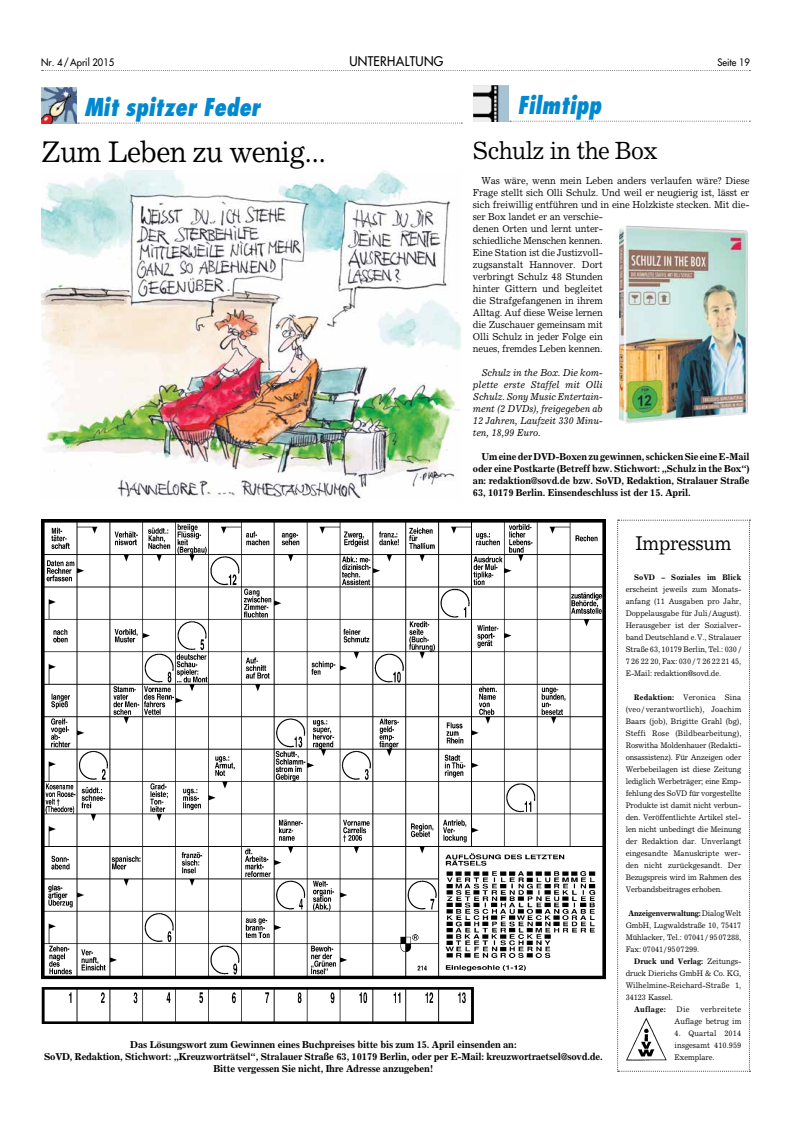
<style>
.page{position:relative;width:791px;height:1134px;background:#fff}
.page>*{position:absolute;margin:0;border:0;box-sizing:border-box;transform-origin:0 0}
.t1{font:30px "Excelsior";letter-spacing:-.025em;color:#000;scale:.93 1}
.t2{font:25px "Excelsior";letter-spacing:-.025em;color:#000;scale:.93 1}
.t3{font:italic 800 condensed 24px "Futura";color:#0089cf;scale:.93 1}
.t4{font:20px "Excelsior";letter-spacing:-.015em;color:#000;scale:.94 1}
.t5{font:13px "Futura";letter-spacing:.025em;color:#000;scale:.94 1}
.t6{font:10px/12px "Excelsior";letter-spacing:-.01em;color:#000;scale:.94 1}
.t7{font:700 10px/12px "Excelsior";letter-spacing:-.02em;color:#000;text-align:center;scale:.96 1}
.t8{font:700 10px/12px "Excelsior";letter-spacing:-.02em;color:#000;text-align:justify;scale:.94 1}
.t9{font:italic 10px/12px "Excelsior";letter-spacing:-.015em;color:#000;text-align:justify;scale:.94 1}
.t10{font:10px "Futura";color:#000;scale:.94 1}
.t11{font:8px/12px "Excelsior";letter-spacing:-.015em;color:#000;text-align:justify;scale:.94 1}
.t12{font:700 8px "Excelsior";letter-spacing:.005em;color:#000;scale:.94 1}
.t13{font:700 8px "Excelsior";letter-spacing:.03em;color:#000;scale:.94 1}
.s1{font-weight:700}
</style>
<div class="page">
<img style="left:41px;top:520px;width:565px;height:504px">
<svg style="left:617px;top:520px;width:133px;height:552px"></svg>
<img style="left:41px;top:88px;width:36px;height:36px">
<svg style="left:78px;top:123px;width:384px;height:1px"></svg>
<img style="left:41px;top:170px;width:421px;height:329px">
<img style="left:626px;top:1017px;width:41px;height:44px">
<img style="left:619px;top:226px;width:129px;height:198px">
<svg style="left:510px;top:121px;width:240px;height:1px"></svg>
<img style="left:473px;top:86px;width:36px;height:36px">
<svg style="left:42px;top:70px;width:708px;height:1px"></svg>
<p class="t10" style="left:41px;top:56px;width:79px">Nr. 4/April 2015</p>
<h3 class="t5" style="left:349px;top:52px;width:102px">UNTERHALTUNG</h3>
<p class="t10" style="left:717px;top:56px;width:36px">Seite 19</p>
<h3 class="t3" style="left:85px;top:92px;width:191px">Mit spitzer Feder</h3>
<h1 class="t1" style="left:41px;top:134px;width:308px">Zum Leben zu wenig...</h1>
<h3 class="t3" style="left:517px;top:90px;width:92px">Filmtipp</h3>
<h2 class="t2" style="left:473px;top:136px;width:200px">Schulz in the Box</h2>
<p class="t6" style="left:473px;top:174px;width:296px;text-indent:9px">Was wäre, wenn mein Leben anders verlaufen wäre? Diese Frage stellt sich Olli Schulz. Und weil er neugierig ist, lässt er sich freiwillig entführen und in eine Holzkiste stecken. Mit die&shy;ser Box landet er an verschie-<br>denen Orten und lernt unter-<br>schiedliche Menschen kennen.<br>Eine Station ist die Justizvoll-<br>zugsanstalt Hannover. Dort<br>verbringt Schulz 48 Stunden<br>hinter Gittern und begleitet<br>die Strafgefangenen in ihrem<br>Alltag. Auf diese Weise lernen<br>die Zuschauer gemeinsam mit<br>Olli Schulz in jeder Folge ein<br>neues, fremdes Leben kennen.</p>
<p class="t9" style="left:473px;top:366px;width:140px;text-indent:9px">Schulz in the Box. Die kom&shy;plette erste Staffel mit Olli Schulz. Sony Music Entertain&shy;ment (2 DVDs), freigegeben ab 12 Jahren, Laufzeit 330 Minu&shy;ten, 18,99 Euro.</p>
<p class="t8" style="left:473px;top:450px;width:296px;text-indent:9px">Um eine der DVD-Boxen zu gewinnen, schicken Sie eine E-Mail oder eine Postkarte (Betreff bzw. Stichwort: „Schulz in the Box“) an: redaktion@sovd.de bzw. SoVD, Redaktion, Stralauer Straße 63, 10179 Berlin. Einsendeschluss ist der 15. April.</p>
<h3 class="t4" style="left:635px;top:531px;width:104px">Impressum</h3>
<p class="t7" style="left:44px;top:1038px;width:584px">Das Lösungswort zum Gewinnen eines Buchpreises bitte bis zum 15. April einsenden an:<br>SoVD, Redaktion, Stichwort: „Kreuzworträtsel“, Stralauer Straße 63, 10179 Berlin, oder per E-Mail: kreuzwortraetsel@sovd.de.<br>Bitte vergessen Sie nicht, Ihre Adresse anzugeben!</p>
<p class="t12" style="left:634px;top:572px;width:115px">SoVD – Soziales im Blick</p>
<p class="t11" style="left:626px;top:583px;width:125px">erscheint jeweils zum Monats&shy;anfang (11 Ausgaben pro Jahr, Doppelausgabe für Juli/August).<br>Herausgeber ist der Sozialver&shy;band Deutschland e.V., Stralauer Straße 63, 10179 Berlin, Tel.: 030 / 7 26 22 20, Fax: 030 / 7 26 22 21 45, E-Mail: redaktion@sovd.de.</p>
<p class="t11" style="left:626px;top:691px;width:125px;text-indent:9px"><span class="s1">Redaktion:</span> Veronica Sina (veo / verantwortlich), Joachim Baars (job), Brigitte Grahl (bg), Steffi Rose (Bildbearbeitung), Roswitha Moldenhauer (Redakti&shy;onsassistenz). Für Anzeigen oder Werbebeilagen ist diese Zeitung lediglich Werbeträger; eine Emp&shy;fehlung des SoVD für vorgestellte Produkte ist damit nicht verbun&shy;den. Veröffentlichte Artikel stel&shy;len nicht unbedingt die Meinung der Redaktion dar. Unverlangt eingesandte Manuskripte wer&shy;den nicht zurückgesandt. Der Bezugspreis wird im Rahmen des Verbandsbeitrages erhoben.</p>
<p class="t11" style="left:626px;top:907px;width:125px;text-indent:3px"><span class="s1">Anzeigenverwaltung:</span> Dialog Welt GmbH, Lugwaldstraße 10, 75417<br>Mühlacker, Tel.: 07041/ 9507288, Fax: 07041/9507299.</p>
<p class="t11" style="left:626px;top:955px;width:125px;text-indent:9px"><span class="s1">Druck und Verlag:</span> Zeitungs&shy;druck Dierichs GmbH &amp; Co. KG, Wilhelmine-Reichard-Straße 1, 34123 Kassel.</p>
<p class="t13" style="left:634px;top:1004px;width:35px">Auflage:</p>
<p class="t11" style="left:677px;top:1003px;width:15px">Die</p>
<p class="t11" style="left:675px;top:1003px;width:73px;text-align:right">verbreitete<br>Auflage betrug im</p>
<p class="t11" style="left:675px;top:1027px;width:72px">4. Quartal 2014 insgesamt 410.959<br>Exemplare.</p>
</div>
